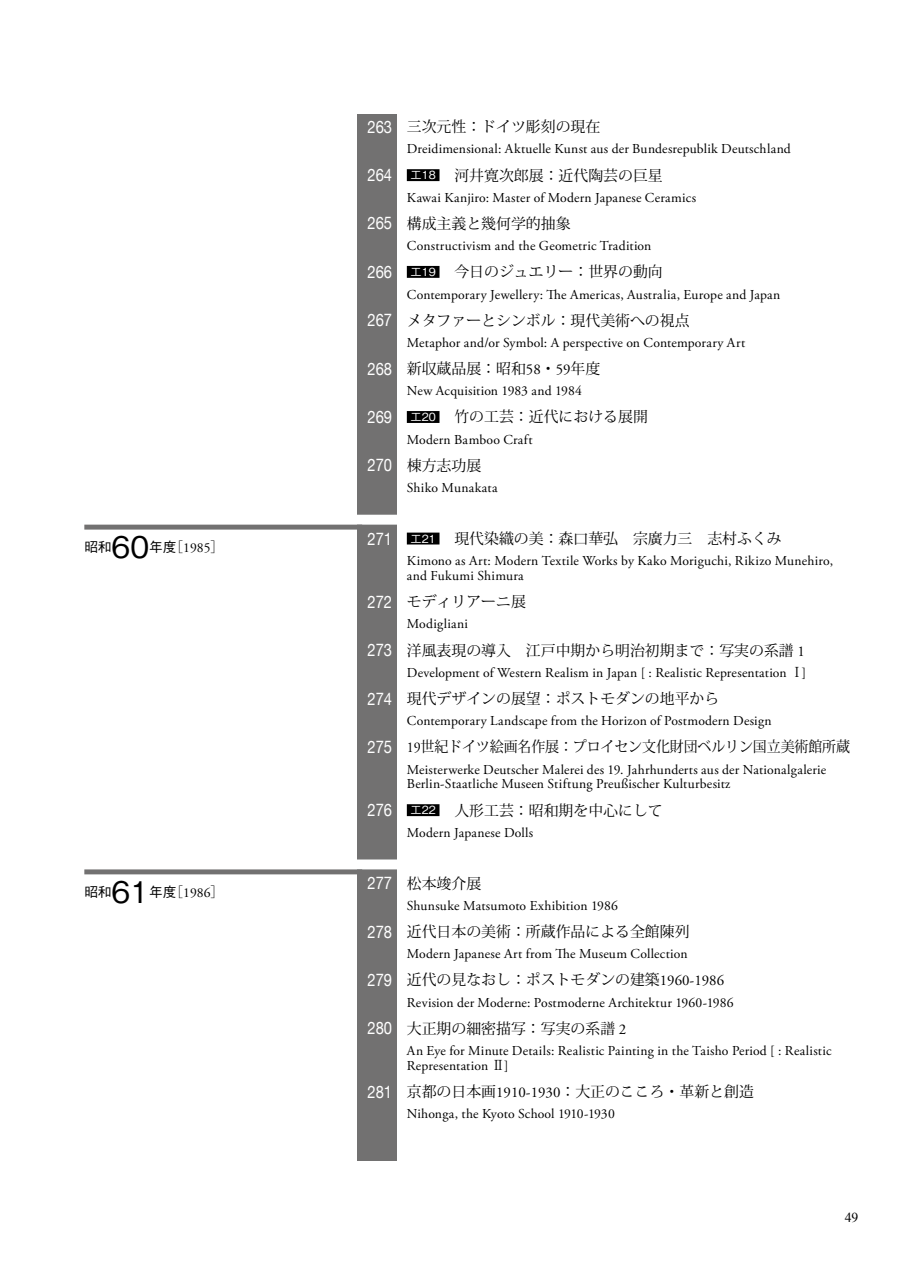
<style>
.page{position:relative;width:903px;height:1275px;background:#fff}
.page>*{position:absolute;margin:0;border:0;box-sizing:border-box;transform-origin:0 0}
.t1{font:17.32px "Helvetica Neue";letter-spacing:-.01em;color:#fff;scale:.85 1}
.t2{font:14.88px "Koz Min Pro";color:#000}
.t3{font:14.88px "Koz Min Pro";color:#000;scale:.94 1}
.t4{font:13.65px/14.9px "Adobe Garamond Pro";letter-spacing:.015em;color:#000}
.t5{font:500 13.65px "Gothic BBB Pro";color:#000}
.t6{font:13.65px "Times New Roman";color:#000}
.s1{font-size:29.75px}
.s2{font-family:"Koz Min Pro";font-weight:400}
.s3{font-family:"Adobe Garamond Pro";font-weight:400}
.s4{font-family:"Gothic BBB Pro";font-weight:500;font-size:11.2px;color:#fff}
.s5{font-family:"Adobe Garamond Pro"}
.s6{font-family:"Koz Min Pro"}
</style>
<div class="page">
<div style="left:357px;top:114px;width:40px;height:1047px;background:#727171"></div>
<div style="left:355px;top:515px;width:44px;height:10px;background:#fff"></div>
<div style="left:355px;top:859px;width:44px;height:10px;background:#fff"></div>
<div style="left:407px;top:169px;width:32px;height:12px;background:#000"></div>
<div style="left:407px;top:266px;width:32px;height:12px;background:#000"></div>
<div style="left:407px;top:411px;width:32px;height:12px;background:#000"></div>
<div style="left:407px;top:533px;width:32px;height:11px;background:#000"></div>
<div style="left:407px;top:804px;width:32px;height:12px;background:#000"></div>
<div style="left:84px;top:869px;width:278px;height:5px;background:#727171"></div>
<div style="left:84px;top:525px;width:278px;height:5px;background:#727171"></div>
<p class="t5" style="left:84px;top:536px;width:141px">昭和<span class="s1">60</span>年度<span class="s2">［</span><span class="s3">1985</span><span class="s2">］</span></p>
<p class="t5" style="left:84px;top:881px;width:141px">昭和<span class="s1">61</span>年度<span class="s2">［</span><span class="s3">1986</span><span class="s2">］</span></p>
<p class="t1" style="left:368px;top:114px;width:30px">263</p>
<p class="t1" style="left:368px;top:162px;width:30px">264</p>
<p class="t1" style="left:368px;top:211px;width:30px">265</p>
<p class="t1" style="left:368px;top:259px;width:30px">266</p>
<p class="t1" style="left:368px;top:308px;width:30px">267</p>
<p class="t1" style="left:368px;top:356px;width:30px">268</p>
<p class="t1" style="left:368px;top:404px;width:30px">269</p>
<p class="t1" style="left:368px;top:453px;width:30px">270</p>
<p class="t1" style="left:368px;top:526px;width:30px">271</p>
<p class="t1" style="left:368px;top:589px;width:30px">272</p>
<p class="t1" style="left:368px;top:637px;width:30px">273</p>
<p class="t1" style="left:368px;top:686px;width:30px">274</p>
<p class="t1" style="left:368px;top:734px;width:30px">275</p>
<p class="t1" style="left:368px;top:797px;width:30px">276</p>
<p class="t1" style="left:368px;top:871px;width:30px">277</p>
<p class="t1" style="left:368px;top:919px;width:30px">278</p>
<p class="t1" style="left:368px;top:967px;width:30px">279</p>
<p class="t1" style="left:368px;top:1016px;width:30px">280</p>
<p class="t1" style="left:368px;top:1079px;width:30px">281</p>
<p class="t2" style="left:407px;top:116px;width:195px">三次元性：ドイツ彫刻の現在</p>
<p class="t4" style="left:407px;top:142px;width:385px">Dreidimensional: Aktuelle Kunst aus der Bundesrepublik Deutschland</p>
<p class="t2" style="left:410px;top:165px;width:254px"><span class="s4">工18</span> 　河井寛次郎展：近代陶芸の巨星</p>
<p class="t4" style="left:407px;top:190px;width:291px">Kawai Kanjiro: Master of Modern Japanese Ceramics</p>
<p class="t2" style="left:407px;top:213px;width:165px">構成主義と幾何学的抽象</p>
<p class="t4" style="left:407px;top:239px;width:246px">Constructivism and the Geometric Tradition</p>
<p class="t2" style="left:410px;top:261px;width:254px"><span class="s4">工19</span> 　今日のジュエリー：世界の動向</p>
<p class="t4" style="left:407px;top:287px;width:375px">Contemporary Jewellery: The Americas, Australia, Europe and Japan</p>
<p class="t2" style="left:407px;top:310px;width:284px">メタファーとシンボル：現代美術への視点</p>
<p class="t4" style="left:407px;top:336px;width:340px">Metaphor and/or Symbol: A perspective on Contemporary Art</p>
<p class="t2" style="left:407px;top:358px;width:195px">新収蔵品展：昭和<span class="s5">58</span>・<span class="s5">59</span>年度</p>
<p class="t4" style="left:407px;top:384px;width:177px">New Acquisition 1983 and 1984</p>
<p class="t2" style="left:410px;top:406px;width:239px"><span class="s4">工20</span> 　竹の工芸：近代における展開</p>
<p class="t4" style="left:407px;top:432px;width:127px">Modern Bamboo Craft</p>
<p class="t2" style="left:407px;top:455px;width:76px">棟方志功展</p>
<p class="t4" style="left:407px;top:481px;width:92px">Shiko Munakata</p>
<p class="t2" style="left:410px;top:528px;width:373px"><span class="s4">工21</span> 　現代染織の美：森口華弘　宗廣力三　志村ふくみ</p>
<p class="t4" style="left:407px;top:554px;width:428px">Kimono as Art: Modern Textile Works by Kako Moriguchi, Rikizo Munehiro, and Fukumi Shimura</p>
<p class="t2" style="left:407px;top:591px;width:121px">モディリアーニ展</p>
<p class="t4" style="left:407px;top:617px;width:63px">Modigliani</p>
<p class="t2" style="left:407px;top:640px;width:400px">洋風表現の導入　江戸中期から明治初期まで：写実の系譜 <span class="s5">1</span></p>
<p class="t4" style="left:407px;top:665px;width:401px">Development of Western Realism in Japan [ : Realistic Representation <span class="s6">Ⅰ</span>]</p>
<p class="t2" style="left:407px;top:688px;width:314px">現代デザインの展望：ポストモダンの地平から</p>
<p class="t4" style="left:407px;top:714px;width:366px">Contemporary Landscape from the Horizon of Postmodern Design</p>
<p class="t3" style="left:407px;top:736px;width:473px"><span class="s5">19</span>世紀ドイツ絵画名作展：プロイセン文化財団ベルリン国立美術館所蔵</p>
<p class="t4" style="left:407px;top:762px;width:421px">Meisterwerke Deutscher Malerei des 19. Jahrhunderts aus der Nationalgalerie<br>Berlin-Staatliche Museen Stiftung Preußischer Kulturbesitz</p>
<p class="t2" style="left:410px;top:799px;width:254px"><span class="s4">工22</span> 　人形工芸：昭和期を中心にして</p>
<p class="t4" style="left:407px;top:825px;width:128px">Modern Japanese Dolls</p>
<p class="t2" style="left:407px;top:873px;width:76px">松本竣介展</p>
<p class="t4" style="left:407px;top:899px;width:213px">Shunsuke Matsumoto Exhibition 1986</p>
<p class="t2" style="left:407px;top:921px;width:284px">近代日本の美術：所蔵作品による全館陳列</p>
<p class="t4" style="left:407px;top:947px;width:282px">Modern Japanese Art from The Museum Collection</p>
<p class="t2" style="left:407px;top:969px;width:319px">近代の見なおし：ポストモダンの建築<span class="s5">1960-1986</span></p>
<p class="t4" style="left:407px;top:995px;width:328px">Revision der Moderne: Postmoderne Architektur 1960-1986</p>
<p class="t2" style="left:407px;top:1018px;width:221px">大正期の細密描写：写実の系譜 <span class="s5">2</span></p>
<p class="t4" style="left:407px;top:1044px;width:426px">An Eye for Minute Details: Realistic Painting in the Taisho Period [ : Realistic<br>Representation <span class="s6">Ⅱ</span>]</p>
<p class="t2" style="left:407px;top:1081px;width:349px">京都の日本画<span class="s5">1910-1930</span>：大正のこころ・革新と創造</p>
<p class="t4" style="left:407px;top:1107px;width:209px">Nihonga, the Kyoto School 1910-1930</p>
<p class="t6" style="left:845px;top:1208px;width:15px">49</p>
</div>
